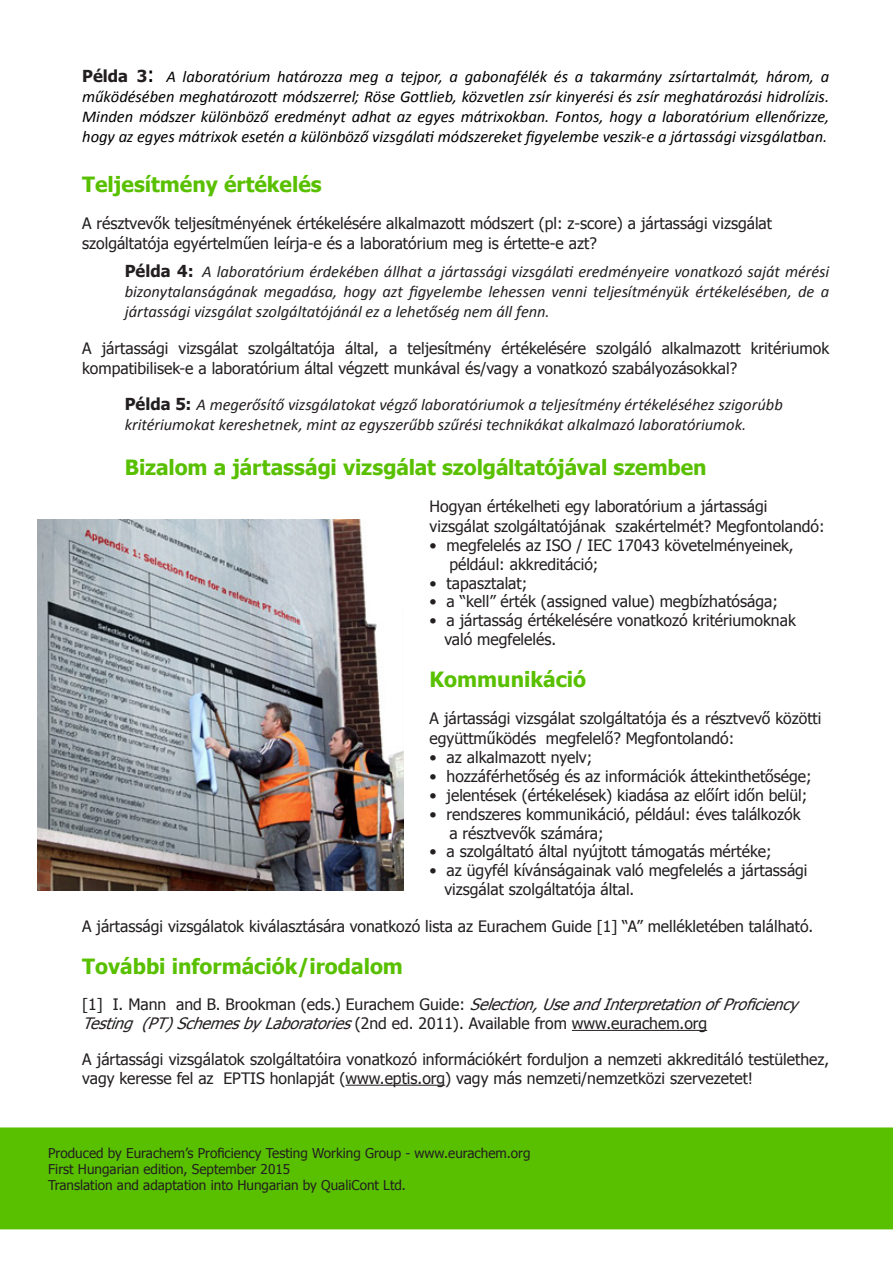
<style>
.page{position:relative;width:893px;height:1263px;background:#fff}
.page>*{position:absolute;margin:0;border:0;box-sizing:border-box;transform-origin:0 0}
.t1{font:700 21px "Tahoma";color:#59c000}
.t2{font:italic 16.5px/19.8px "Calibri";letter-spacing:-.005em;color:#231f20;text-align:justify}
.t3{font:italic 16.5px/19.8px "Calibri";letter-spacing:-.005em;color:#000;text-align:justify}
.t4{font:15.75px/18.9px "Tahoma";color:#231f20}
.t5{font:13.5px/16.2px "Tahoma";color:#231f20}
.s1{font-family:"Tahoma";font-weight:700;font-style:normal;color:#231f20}
.s2{font-family:"Tahoma";font-style:normal;font-size:21px}
.s3{font-family:"Tahoma";font-weight:700;font-style:normal}
.s4{font-style:italic}
</style>
<div class="page">
<hr style="left:572px;top:1030px;width:135px;height:1px;background:#231f20">
<hr style="left:345px;top:1085px;width:100px;height:1px;background:#231f20">
<div style="left:0;top:1128px;width:893px;height:101px;background:#59c000"></div>
<div style="left:0;top:1127px;width:893px;height:102px;border:2px solid #59c000"></div>
<img style="left:38px;top:519px;width:366px;height:371px">
<p class="t3" style="left:82px;top:66px;width:748px"><span class="s1">Példa 3</span><span class="s2">:</span> A laboratórium határozza meg a tejpor, a gabonafélék és a takarmány zsírtartalmát, három, a működésében meghatározott módszerrel; Röse Gottlieb, közvetlen zsír kinyerési és zsír meghatározási hidrolízis.<br>Minden módszer különböző eredményt adhat az egyes mátrixokban. Fontos, hogy a laboratórium ellenőrizze, hogy az egyes mátrixok esetén a különböző vizsgálati módszereket figyelembe veszik-e a jártassági vizsgálatban.</p>
<p class="t1" style="left:82px;top:170px;width:241px">Teljesítmény értékelés</p>
<p class="t4" style="left:82px;top:213px;width:691px;line-height:19.8px">A résztvevők teljesítményének értékelésére alkalmazott módszert (pl: z-score) a jártassági vizsgálat szolgáltatója egyértelműen leírja-e és a laboratórium meg is értette-e azt?</p>
<p class="t2" style="left:125px;top:261px;width:706px"><span class="s3">Példa 4:</span> A laboratórium érdekében állhat a jártassági vizsgálati eredményeire vonatkozó saját mérési bizonytalanságának megadása, hogy azt figyelembe lehessen venni teljesítményük értékelésében, de a jártassági vizsgálat szolgáltatójánál ez a lehetőség nem áll fenn.</p>
<p class="t4" style="left:82px;top:337px;width:748px;line-height:19.8px">A jártassági vizsgálat szolgáltatója által, a teljesítmény értékelésére szolgáló alkalmazott kritériumok kompatibilisek-e a laboratórium által végzett munkával és/vagy a vonatkozó szabályozásokkal?</p>
<p class="t2" style="left:125px;top:394px;width:659px"><span class="s3">Példa 5:</span> A megerősítő vizsgálatokat végző laboratóriumok a teljesítmény értékeléséhez szigorúbb kritériumokat kereshetnek, mint az egyszerűbb szűrési technikákat alkalmazó laboratóriumok.</p>
<p class="t1" style="left:125px;top:453px;width:583px">Bizalom a jártassági vizsgálat szolgáltatójával szemben</p>
<p class="t4" style="left:430px;top:496px;width:397px;line-height:19.8px">Hogyan értékelheti egy laboratórium a jártassági vizsgálat szolgáltatójának szakértelmét? Megfontolandó:</p>
<p class="t4" style="left:449px;top:535px;width:346px;text-indent:-20px">• megfelelés az ISO / IEC 17043 követelményeinek, például: akkreditáció;</p>
<p class="t4" style="left:430px;top:573px;width:99px">• tapasztalat;</p>
<p class="t4" style="left:430px;top:591px;width:350px">• a “kell” érték (assigned value) megbízhatósága;</p>
<p class="t4" style="left:444px;top:610px;width:353px;text-indent:-15px">• a jártasság értékelésére vonatkozó kritériumoknak való megfelelés.</p>
<p class="t1" style="left:430px;top:665px;width:158px">Kommunikáció</p>
<p class="t4" style="left:430px;top:708px;width:393px;line-height:19.8px">A jártassági vizsgálat szolgáltatója és a résztvevő közötti együttműködés megfelelő? Megfontolandó:</p>
<p class="t4" style="left:430px;top:747px;width:164px">• az alkalmazott nyelv;</p>
<p class="t4" style="left:430px;top:766px;width:384px">• hozzáférhetőség és az információk áttekinthetősége;</p>
<p class="t4" style="left:430px;top:785px;width:379px">• jelentések (értékelések) kiadása az előírt időn belül;</p>
<p class="t4" style="left:449px;top:804px;width:353px;text-indent:-20px">• rendszeres kommunikáció, például: éves találkozók a résztvevők számára;</p>
<p class="t4" style="left:430px;top:841px;width:344px">• a szolgáltató által nyújtott támogatás mértéke;</p>
<p class="t4" style="left:444px;top:860px;width:365px;text-indent:-15px">• az ügyfél kívánságainak való megfelelés a jártassági vizsgálat szolgáltatója által.</p>
<p class="t4" style="left:82px;top:916px;width:733px">A jártassági vizsgálatok kiválasztására vonatkozó lista az Eurachem Guide [1] “A” mellékletében található.</p>
<p class="t1" style="left:82px;top:952px;width:322px">További információk/irodalom</p>
<p class="t4" style="left:82px;top:994px;width:716px">[ 1 ] I . M a n n a n d B . B r o o k m a n ( e d s . ) E u r a c h e m G u i d e : <span class="s4">Selection,UseandInterpretationofProficiency<br>Testing (PT)Schemesby Laboratories</span>(2nd ed. 2011). Available from www.eurachem.org</p>
<p class="t4" style="left:82px;top:1049px;width:748px">A jártassági vizsgálatok szolgáltatóira vonatkozó információkért forduljon a nemzeti akkreditáló testülethez, vagy keresse fel az EPTIS honlapját (www.eptis.org) vagy más nemzeti/nemzetközi szervezetet!</p>
<p class="t5" style="left:48px;top:1144px;width:484px">Produced by Eurachem’s Proficiency Testing Working Group - www.eurachem.org<br>First Hungarian edition, September 2015<br>Translation and adaptation into Hungarian by QualiCont Ltd.</p>
</div>
